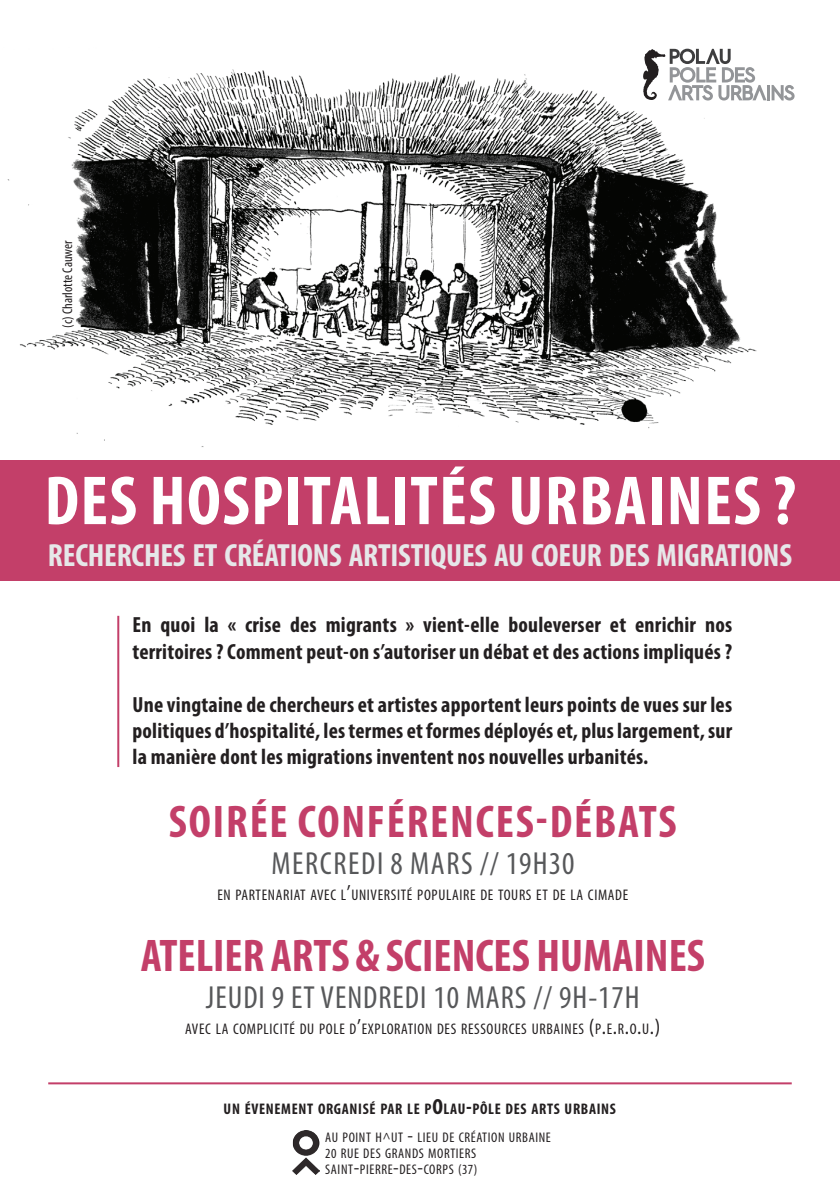
<style>
.page{position:relative;width:840px;height:1191px;background:#fff}
.page>*{position:absolute;margin:0;border:0;box-sizing:border-box;transform-origin:0 0}
.t1{font:700 condensed 70px "Myriad Pro";letter-spacing:.02em;color:#fff}
.t2{font:700 condensed 46px "Myriad Pro";color:#c33f69}
.t3{font:700 condensed 46px "Myriad Pro";letter-spacing:.04em;color:#c33f69}
.t4{font:700 condensed 32.2px "Myriad Pro";letter-spacing:-.005em;color:#e6e7e9}
.t5{font:condensed 32px "Myriad Pro";letter-spacing:.03em;color:#57585a}
.t6{font:condensed 32px "Myriad Pro";letter-spacing:.05em;color:#57585a}
.t7{font:700 condensed 22px/26.4px "Myriad Pro";letter-spacing:.01em;color:#231f20}
.t8{font:condensed 15.4px "Myriad Pro";letter-spacing:.045em;color:#231f20}
.t9{font:700 condensed 15.4px "Myriad Pro";letter-spacing:.045em;color:#231f20}
.t10{font:condensed 14px/16px "Myriad Pro";letter-spacing:.045em;color:#231f20}
.t11{font:condensed 14px "Myriad Pro";color:#231f20}
.s1{font-size:22px}
.s2{font-size:20px}
</style>
<div class="page">
<img style="left:7px;top:48px;width:777px;height:399px">
<div style="left:0;top:460px;width:839px;height:120px;background:#c33f69"></div>
<svg style="left:641px;top:49px;width:153px;height:51px"></svg>
<img style="left:293px;top:1130px;width:26px;height:44px">
<hr style="left:48px;top:1082px;width:743px;height:2px;background:#c33f69">
<hr style="left:117px;top:616px;width:2px;height:151px;background:#c33f69">
<p class="t11" style="left:59px;top:328px;width:89px;rotate:-90deg">(C) CHARLOTTE CAUWER</p>
<h1 class="t1" style="left:45px;top:457px;width:752px">Des hospitalités urbaines ?</h1>
<h3 class="t4" style="left:48px;top:535px;width:745px">RECHERCHES ET CRÉATIONS ARTISTIQUES AU COEUR DES MIGRATIONS</h3>
<p class="t7" style="left:132px;top:611px;width:601px">En quoi la « crise des migrants » vient-elle bouleverser et enrichir nos territoires ? Comment peut-on s’autoriser un débat et des actions impliqués ?</p>
<p class="t7" style="left:132px;top:690px;width:601px;text-align:justify">Une vingtaine de chercheurs et artistes apportent leurs points de vues sur les politiques d’hospitalité, les termes et formes déployés et, plus largement, sur la manière dont les migrations inventent nos nouvelles urbanités.</p>
<h2 class="t3" style="left:169px;top:793px;width:509px">soirée conférences-débats</h2>
<h3 class="t6" style="left:271px;top:844px;width:304px">MERCREDI 8 MARS // 19H30</h3>
<p class="t8" style="left:217px;top:886px;width:412px">EN PARTENARIAT AVEC L<span class="s1">’</span>UNIVERSITÉ POPULAIRE DE TOURS ET DE LA CIMADE</p>
<h2 class="t2" style="left:141px;top:926px;width:565px">atelier arts &amp; sciences humaines</h2>
<h3 class="t5" style="left:206px;top:978px;width:22px">JEUDI</h3>
<h3 class="t5" style="left:272px;top:978px;width:63px">9 ET VENDREDI</h3>
<h3 class="t5" style="left:433px;top:978px;width:49px">10 MARS</h3>
<h3 class="t5" style="left:533px;top:978px;width:108px">// 9H-17H</h3>
<p class="t8" style="left:185px;top:1019px;width:476px">AVEC LA COMPLICITÉ DU POLE D<span class="s1">’</span>EXPLORATION DES RESSOURCES URBAINES <span class="s1">(</span>P<span class="s1">.</span>E<span class="s1">.</span>R<span class="s1">.</span>O<span class="s1">.</span>U<span class="s1">.)</span></p>
<p class="t9" style="left:223px;top:1099px;width:393px">UN ÉVENEMENT ORGANISÉ PAR LE P<span class="s1">O</span>LAU<span class="s1">-</span>PÔLE DES ARTS URBAINS</p>
<p class="t10" style="left:325px;top:1129px;width:227px">AU POINT H^UT <span class="s2">-</span> LIEU DE CRÉATION URBAINE<br>20 RUE DES GRANDS MORTIERS<br>SAINT<span class="s2">-</span>PIERRE<span class="s2">-</span>DES<span class="s2">-</span>CORPS (37)</p>
</div>
